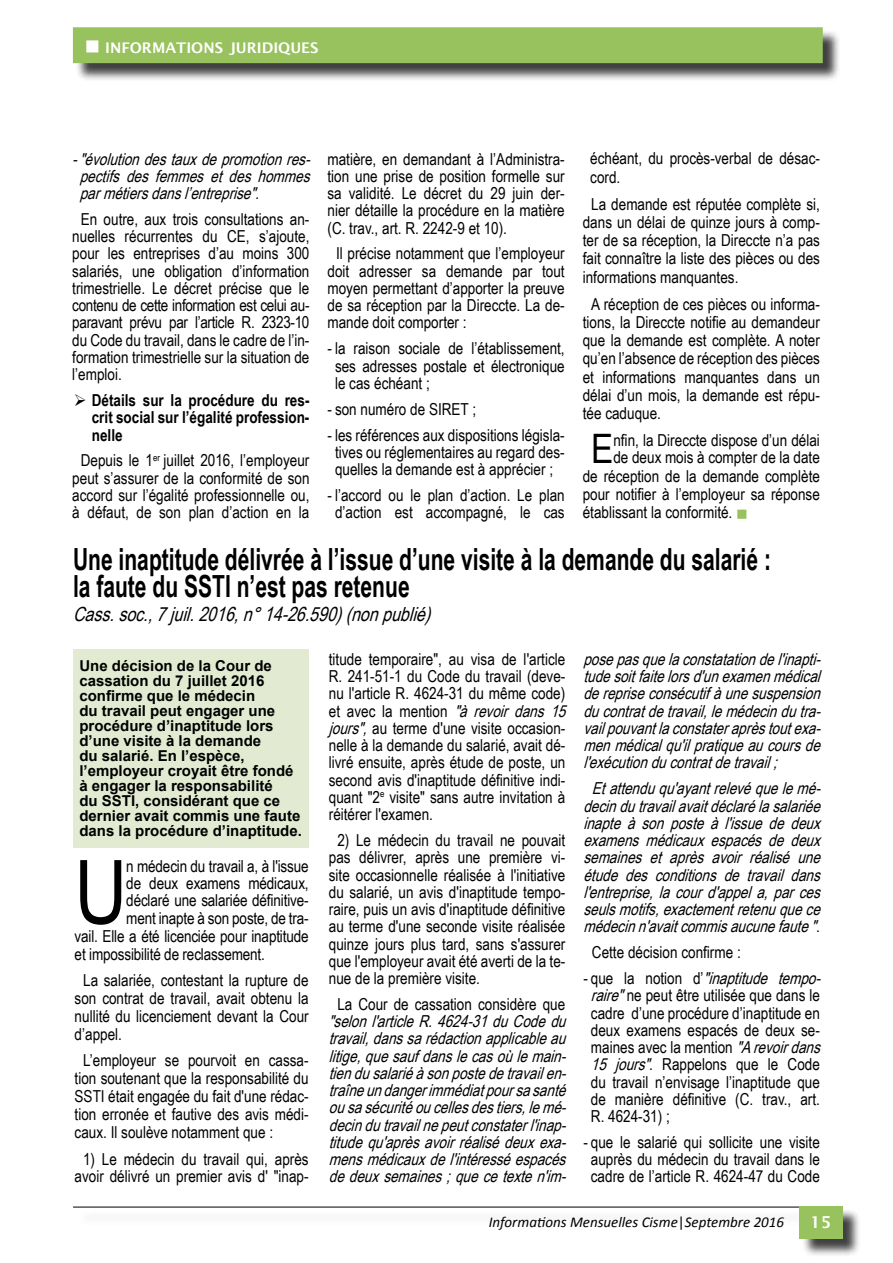
<style>
.page{position:relative;width:893px;height:1263px;background:#fff}
.page>*{position:absolute;margin:0;border:0;box-sizing:border-box;transform-origin:0 0}
.t1{font:88.8px "Arial Narrow";color:#000}
.t2{font:40.65px "Arial Narrow";color:#000}
.t3{font:700 30.45px/27px "Arial Narrow";color:#000;scale:.84 1}
.t4{font:italic 19.5px "Arial Narrow";color:#000}
.t5{font:16.5px/17.2px "Arial Narrow";color:#000;text-align:justify}
.t6{font:italic 16.5px/17.2px "Arial Narrow";color:#000;text-align:justify}
.t7{font:700 16.5px/17.2px "Arial Narrow";color:#000;text-align:justify}
.t8{font:600 16.5px "Lucida Sans";color:#fff}
.t9{font:700 15px/15px "Arial";color:#000}
.t10{font:italic 15px "Calibri";color:#000}
.t11{font:600 14.7px "Lucida Sans";color:#fff}
.s1{color:#98c25e}
.s2{font-style:italic}
.s3{font-style:normal}
</style>
<div class="page">
<div style="left:77px;top:1209px;width:739px;height:17px;background:#fafafa"></div>
<hr style="left:73px;top:1207px;width:726px;height:1px;background:#000">
<div style="left:73px;top:649px;width:236px;height:198px;background:#e2ebd1"></div>
<div style="left:801px;top:1208px;width:60px;height:49px;background:#000;opacity:.75"></div>
<div style="left:799px;top:1206px;width:43px;height:32px;background:#98c25e"></div>
<div style="left:75px;top:30px;width:766px;height:52px;background:#000;opacity:.75"></div>
<div style="left:73px;top:28px;width:749px;height:35px;background:#98c25e"></div>
<div style="left:73px;top:27px;width:750px;height:36px;border:1px solid #98c25e"></div>
<p class="t11" style="left:105px;top:40px;width:215px">INFORMATIONS JURIDIQUES</p>
<p class="t6" style="left:80px;top:150px;width:237px;text-indent:-7px">- "évolutiondestauxdepromotionres&shy;pectifsdesfemmesetdeshommes parmétiersdansl’entreprise".</p>
<p class="t5" style="left:72px;top:210px;width:239px;text-indent:8px">En outre, aux trois consultations an&shy;nuelles récurrentes du CE, s’ajoute, pour les entreprises d’au moins 300 salariés, une obligation d’information trimestrielle. Le décret précise que le contenu de cette information est celui au&shy;paravant prévu par l’article R. 2323-10 du Code du travail, dans le cadre de l’in&shy;formation trimestrielle sur la situation de l’emploi.</p>
<p class="t7" style="left:92px;top:391px;width:219px">Détails sur la procédure du res&shy;crit social sur l’égalité profession&shy;nelle</p>
<p class="t5" style="left:72px;top:451px;width:239px;text-align:center">Depuis le 1<sup>er</sup> juillet 2016, l’employeur peut s’assurer de la conformité de son accord sur l’égalité professionnelle ou, à défaut, de son plan d’action en la</p>
<p class="t5" style="left:327px;top:149px;width:239px">matière, en demandant à l’Administra&shy;tion une prise de position formelle sur sa validité. Le décret du 29 juin der&shy;nier détaille la procédure en la matière (C. trav., art. R. 2242-9 et 10).</p>
<p class="t5" style="left:327px;top:244px;width:239px;text-indent:8px">Il précise notamment que l’employeur doit adresser sa demande par tout moyen permettant d’apporter la preuve de sa réception par la Direccte. La de&shy;mande doit comporter :</p>
<p class="t5" style="left:335px;top:339px;width:231px;text-indent:-8px">- la raison sociale de l’établissement, ses adresses postale et électronique le cas échéant ;</p>
<p class="t5" style="left:327px;top:400px;width:150px">- son numéro de SIRET ;</p>
<p class="t5" style="left:327px;top:425px;width:239px;text-align:center">- les références aux dispositions législa&shy;tives ou réglementaires au regard des&shy;quelles la demande est à apprécier ;</p>
<p class="t5" style="left:327px;top:486px;width:239px;text-align:center">- l’accord ou le plan d’action. Le plan d’action est accompagné, le cas</p>
<p class="t5" style="left:590px;top:149px;width:231px;line-height:18.3px">échéant, du procès-verbal de désac&shy;cord.</p>
<p class="t5" style="left:583px;top:194px;width:239px;line-height:18.3px;text-indent:8px">La demande est réputée complète si, dans un délai de quinze jours à comp&shy;ter de sa réception, la Direccte n’a pas fait connaître la liste des pièces ou des informations manquantes.</p>
<p class="t5" style="left:583px;top:294px;width:239px;line-height:18.3px;text-indent:8px">A réception de ces pièces ou informa&shy;tions, la Direccte notifie au demandeur que la demande est complète. A noter qu’en l’absence de réception des pièces et informations manquantes dans un délai d’un mois, la demande est répu&shy;tée caduque.</p>
<h2 class="t2" style="left:591px;top:419px;width:24px">E</h2>
<p class="t5" style="left:613px;top:431px;width:208px">nfin, la Direccte dispose d’un délai</p>
<p class="t5" style="left:613px;top:448px;width:208px">de deux mois à compter de la date</p>
<p class="t5" style="left:583px;top:467px;width:239px">de réception de la demande complète</p>
<p class="t5" style="left:583px;top:485px;width:239px">pour notifier à l’employeur sa réponse</p>
<p class="t5" style="left:583px;top:503px;width:167px">établissant la conformité. <span class="s1">■</span></p>
<h3 class="t3" style="left:73px;top:545px;width:832px">Une inaptitude délivrée à l’issue d’une visite à la demande du salarié : la faute du SSTI n’est pas retenue</h3>
<p class="t4" style="left:73px;top:600px;width:366px">Cass.soc.,7juil.2016,n°14-26.590)(nonpublié)</p>
<p class="t9" style="left:79px;top:658px;width:224px">Une décision de la Cour de cassation du 7 juillet 2016 confirme que le médecin<br>du travail peut engager une procédure d’inaptitude lors d’une visite à la demande<br>du salarié. En l’espèce, l’employeur croyait être fondé à engager la responsabilité<br>du SSTI, considérant que ce dernier avait commis une faute dans la procédure d’inaptitude.</p>
<h1 class="t1" style="left:75px;top:827px;width:54px">U</h1>
<p class="t5" style="left:126px;top:857px;width:184px">n médecin du travail a, à l'issue</p>
<p class="t5" style="left:126px;top:874px;width:184px">de deux examens médicaux,</p>
<p class="t5" style="left:126px;top:891px;width:184px">déclaré une salariée définitive-</p>
<p class="t5" style="left:126px;top:908px;width:184px">ment inapte à son poste, de tra-</p>
<p class="t5" style="left:75px;top:926px;width:235px">vail. Elle a été licenciée pour inaptitude</p>
<p class="t5" style="left:75px;top:944px;width:192px">et impossibilité de reclassement.</p>
<p class="t5" style="left:75px;top:971px;width:236px;line-height:17.9px;text-indent:8px">La salariée, contestant la rupture de son contrat de travail, avait obtenu la nullité du licenciement devant la Cour d’appel.</p>
<p class="t5" style="left:75px;top:1051px;width:236px;line-height:17.9px;text-indent:9px">L’employeur se pourvoit en cassa&shy;tion soutenant que la responsabilité du SSTI était engagée du fait d'une rédac&shy;tion erronée et fautive des avis médi&shy;caux. Il soulève notamment que :</p>
<p class="t5" style="left:75px;top:1149px;width:236px;line-height:17.9px;text-align:center">1) Le médecin du travail qui, après avoir délivré un premier avis d' "inap-</p>
<p class="t5" style="left:329px;top:650px;width:244px;text-align:left">titude temporaire", au visa de l'article R. 241-51-1 du Code du travail (deve&shy;nu l'article R. 4624-31 du même code) et avec la mention <span class="s2">"àrevoirdans15 jours",</span>au terme d'une visite occasion&shy;nelle à la demande du salarié, avait dé&shy;livré ensuite, après étude de poste, un second avis d'inaptitude définitive indi&shy;quant "2<sup>e</sup> visite" sans autre invitation à réitérer l'examen.</p>
<p class="t5" style="left:329px;top:831px;width:238px;text-indent:8px">2) Le médecin du travail ne pouvait pas délivrer, après une première vi&shy;site occasionnelle réalisée à l'initiative du salarié, un avis d'inaptitude tempo&shy;raire, puis un avis d'inaptitude définitive au terme d'une seconde visite réalisée quinze jours plus tard, sans s'assurer que l'employeur avait été averti de la te&shy;nue de la première visite.</p>
<p class="t5" style="left:337px;top:995px;width:230px">La Cour de cassation considère que</p>
<p class="t6" style="left:329px;top:1012px;width:244px">"selonl'articleR.4624-31duCodedu travail,danssarédactionapplicableau litige,quesaufdanslecasoùlemain&shy;tiendusalariéàsonpostedetravailen&shy;traîneundangerimmédiatpoursasanté ousasécuritéoucellesdestiers,lemé&shy;decindutravailnepeutconstaterl'inap&shy;titudequ'aprèsavoirréalisédeuxexa&shy;mensmédicauxdel'intéresséespacés dedeuxsemaines;quecetexten'im-</p>
<p class="t6" style="left:583px;top:650px;width:244px">posepasquelaconstatationdel'inapti&shy;tudesoitfaitelorsd'unexamenmédical derepriseconsécutifàunesuspension ducontratdetravail,lemédecindutra&shy;vailpouvantlaconstateraprèstoutexa&shy;menmédicalqu'ilpratiqueaucoursde l'exécutionducontratdetravail;</p>
<p class="t6" style="left:583px;top:779px;width:244px;text-align:center">Etattenduqu'ayantrelevéquelemé&shy;decindutravailavaitdéclarélasalariée inapteàsonposteàl'issuededeux examens médicaux espacés de deux semaines et après avoir réalisé une étude des conditions de travail dans l'entreprise,lacourd'appela,parces seulsmotifs,exactementretenuquece médecinn'avaitcommisaucunefaute"<span class="s3">.</span></p>
<p class="t5" style="left:592px;top:943px;width:150px">Cette décision confirme :</p>
<p class="t5" style="left:591px;top:969px;width:237px;text-align:left;text-indent:-7px">- q u e l a n o t i o n d ’ <span class="s2">"inaptitude tempo&shy;raire"</span>ne peut être utilisée que dans le cadre d’une procédure d’inaptitude en deux examens espacés de deux se&shy;maines avec la mention <span class="s2">"Arevoirdans 15 jours"</span>. Rappelons que le Code du travail n’envisage l’inaptitude que de manière définitive (C. trav., art.<br>R. 4624-31) ;</p>
<p class="t5" style="left:583px;top:1133px;width:238px;text-align:center">- que le salarié qui sollicite une visite auprès du médecin du travail dans le cadre de l’article R. 4624-47 du Code</p>
<p class="t10" style="left:489px;top:1212px;width:297px">Informations Mensuelles Cisme<span class="s3">|</span>Septembre 2016</p>
<p class="t8" style="left:810px;top:1213px;width:23px">15</p>
</div>
